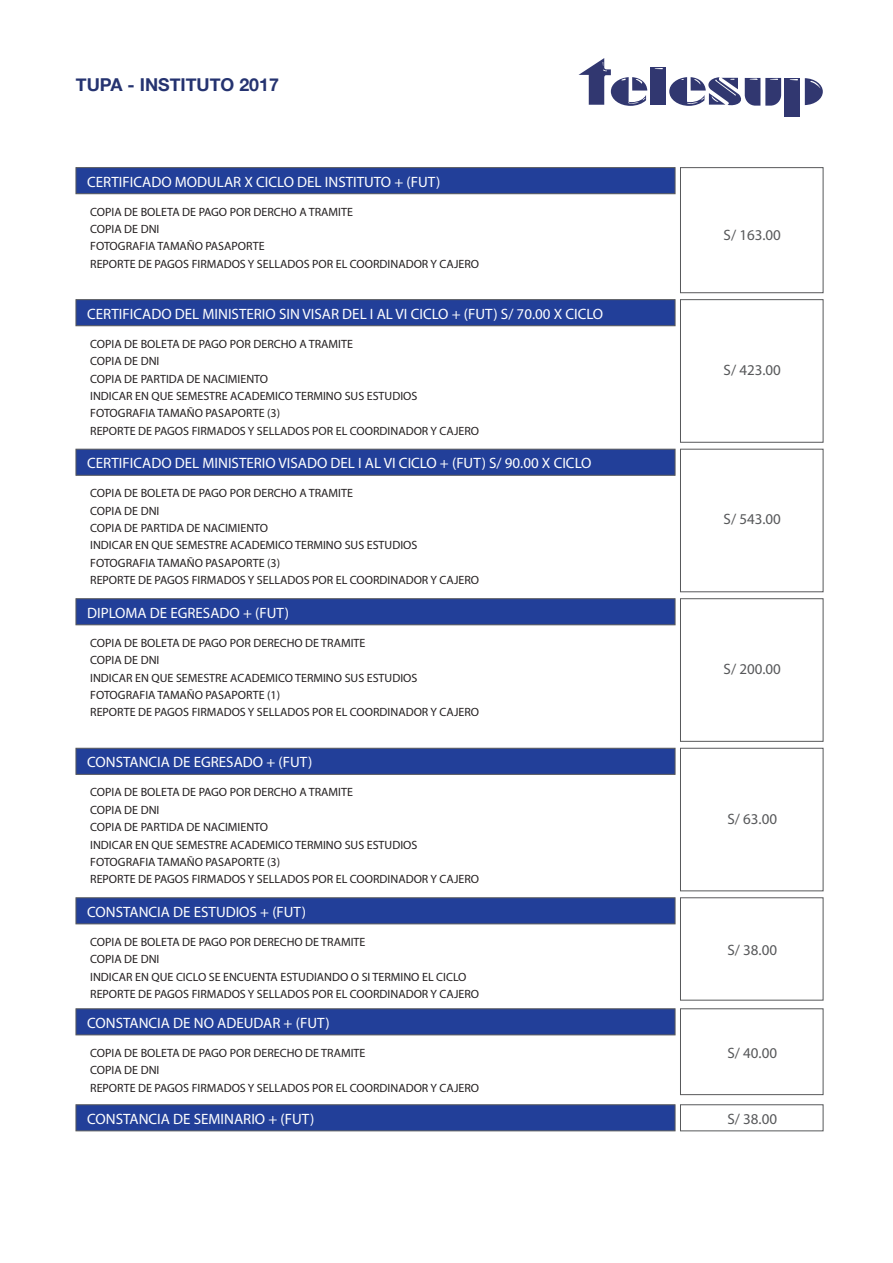
<style>
.page{position:relative;width:893px;height:1263px;background:#fff}
.page>*{position:absolute;margin:0;border:0;box-sizing:border-box;transform-origin:0 0}
.t1{font:700 17.7px "Helvetica Neue";color:#253370}
.t2{font:15px "Myriad Pro";color:#fff}
.t3{font:15px "Myriad Pro";color:#57585a}
.t4{font:12px/17.4px "Myriad Pro";color:#231f20}
</style>
<div class="page">
<div style="left:76px;top:167px;width:599px;height:27px;background:#223f99;border:1px solid #57585a"></div>
<div style="left:680px;top:167px;width:143px;height:126px;background:#fff;border:1px solid #57585a"></div>
<div style="left:76px;top:299px;width:599px;height:27px;background:#223f99;border:1px solid #57585a"></div>
<div style="left:680px;top:299px;width:143px;height:144px;background:#fff;border:1px solid #57585a"></div>
<div style="left:76px;top:449px;width:599px;height:27px;background:#223f99;border:1px solid #57585a"></div>
<div style="left:680px;top:449px;width:143px;height:143px;background:#fff;border:1px solid #57585a"></div>
<div style="left:76px;top:598px;width:599px;height:27px;background:#223f99;border:1px solid #57585a"></div>
<div style="left:680px;top:598px;width:143px;height:144px;background:#fff;border:1px solid #57585a"></div>
<div style="left:76px;top:748px;width:599px;height:27px;background:#223f99;border:1px solid #57585a"></div>
<div style="left:680px;top:748px;width:143px;height:143px;background:#fff;border:1px solid #57585a"></div>
<div style="left:76px;top:897px;width:599px;height:27px;background:#223f99;border:1px solid #57585a"></div>
<div style="left:680px;top:897px;width:143px;height:103px;background:#fff;border:1px solid #57585a"></div>
<div style="left:76px;top:1008px;width:599px;height:27px;background:#223f99;border:1px solid #57585a"></div>
<div style="left:680px;top:1008px;width:143px;height:87px;background:#fff;border:1px solid #57585a"></div>
<div style="left:76px;top:1104px;width:599px;height:27px;background:#223f99;border:1px solid #57585a"></div>
<div style="left:680px;top:1104px;width:143px;height:27px;background:#fff;border:1px solid #57585a"></div>
<div style="left:651px;top:67px;width:15px;height:38px;background:#313770"></div>
<div style="left:784px;top:78px;width:16px;height:39px;background:#313770"></div>
<svg style="left:669px;top:77px;width:112px;height:29px"></svg>
<svg style="left:805px;top:78px;width:18px;height:27px"></svg>
<svg style="left:578px;top:58px;width:69px;height:48px"></svg>
<h1 class="t1" style="left:76px;top:71px;width:204px">TUPA - INSTITUTO 2017</h1>
<p class="t2" style="left:87px;top:172px;width:355px">CERTIFICADO MODULAR X CICLO DEL INSTITUTO + (FUT)</p>
<p class="t4" style="left:90px;top:203px;width:390px">COPIA DE BOLETA DE PAGO POR DERCHO A TRAMITE<br>COPIA DE DNI<br>FOTOGRAFIA TAMAÑO PASAPORTE<br>REPORTE DE PAGOS FIRMADOS Y SELLADOS POR EL COORDINADOR Y CAJERO</p>
<p class="t2" style="left:87px;top:304px;width:518px">CERTIFICADO DEL MINISTERIO SIN VISAR DEL I AL VI CICLO + (FUT) S/ 70.00 X CICLO</p>
<p class="t4" style="left:90px;top:335px;width:390px">COPIA DE BOLETA DE PAGO POR DERCHO A TRAMITE<br>COPIA DE DNI<br>COPIA DE PARTIDA DE NACIMIENTO<br>INDICAR EN QUE SEMESTRE ACADEMICO TERMINO SUS ESTUDIOS FOTOGRAFIA TAMAÑO PASAPORTE (3)<br>REPORTE DE PAGOS FIRMADOS Y SELLADOS POR EL COORDINADOR Y CAJERO</p>
<p class="t2" style="left:87px;top:454px;width:506px">CERTIFICADO DEL MINISTERIO VISADO DEL I AL VI CICLO + (FUT) S/ 90.00 X CICLO</p>
<p class="t4" style="left:90px;top:484px;width:390px">COPIA DE BOLETA DE PAGO POR DERCHO A TRAMITE<br>COPIA DE DNI<br>COPIA DE PARTIDA DE NACIMIENTO<br>INDICAR EN QUE SEMESTRE ACADEMICO TERMINO SUS ESTUDIOS FOTOGRAFIA TAMAÑO PASAPORTE (3)<br>REPORTE DE PAGOS FIRMADOS Y SELLADOS POR EL COORDINADOR Y CAJERO</p>
<p class="t2" style="left:87px;top:603px;width:203px">DIPLOMA DE EGRESADO + (FUT)</p>
<p class="t4" style="left:90px;top:634px;width:390px">COPIA DE BOLETA DE PAGO POR DERECHO DE TRAMITE<br>COPIA DE DNI<br>INDICAR EN QUE SEMESTRE ACADEMICO TERMINO SUS ESTUDIOS FOTOGRAFIA TAMAÑO PASAPORTE (1)<br>REPORTE DE PAGOS FIRMADOS Y SELLADOS POR EL COORDINADOR Y CAJERO</p>
<p class="t2" style="left:87px;top:753px;width:227px">CONSTANCIA DE EGRESADO + (FUT)</p>
<p class="t4" style="left:90px;top:783px;width:390px">COPIA DE BOLETA DE PAGO POR DERCHO A TRAMITE<br>COPIA DE DNI<br>COPIA DE PARTIDA DE NACIMIENTO<br>INDICAR EN QUE SEMESTRE ACADEMICO TERMINO SUS ESTUDIOS FOTOGRAFIA TAMAÑO PASAPORTE (3)<br>REPORTE DE PAGOS FIRMADOS Y SELLADOS POR EL COORDINADOR Y CAJERO</p>
<p class="t2" style="left:87px;top:902px;width:220px">CONSTANCIA DE ESTUDIOS + (FUT)</p>
<p class="t4" style="left:90px;top:933px;width:390px">COPIA DE BOLETA DE PAGO POR DERECHO DE TRAMITE<br>COPIA DE DNI<br>INDICAR EN QUE CICLO SE ENCUENTA ESTUDIANDO O SI TERMINO EL CICLO REPORTE DE PAGOS FIRMADOS Y SELLADOS POR EL COORDINADOR Y CAJERO</p>
<p class="t2" style="left:87px;top:1013px;width:244px">CONSTANCIA DE NO ADEUDAR + (FUT)</p>
<p class="t4" style="left:90px;top:1044px;width:390px">COPIA DE BOLETA DE PAGO POR DERECHO DE TRAMITE<br>COPIA DE DNI<br>REPORTE DE PAGOS FIRMADOS Y SELLADOS POR EL COORDINADOR Y CAJERO</p>
<p class="t2" style="left:87px;top:1109px;width:229px">CONSTANCIA DE SEMINARIO + (FUT)</p>
<p class="t3" style="left:724px;top:226px;width:59px">S/ 163.00</p>
<p class="t3" style="left:724px;top:361px;width:59px">S/ 423.00</p>
<p class="t3" style="left:724px;top:510px;width:59px">S/ 543.00</p>
<p class="t3" style="left:724px;top:660px;width:59px">S/ 200.00</p>
<p class="t3" style="left:727px;top:809px;width:51px">S/ 63.00</p>
<p class="t3" style="left:727px;top:941px;width:51px">S/ 38.00</p>
<p class="t3" style="left:727px;top:1043px;width:51px">S/ 40.00</p>
<p class="t3" style="left:727px;top:1109px;width:51px">S/ 38.00</p>
</div>
